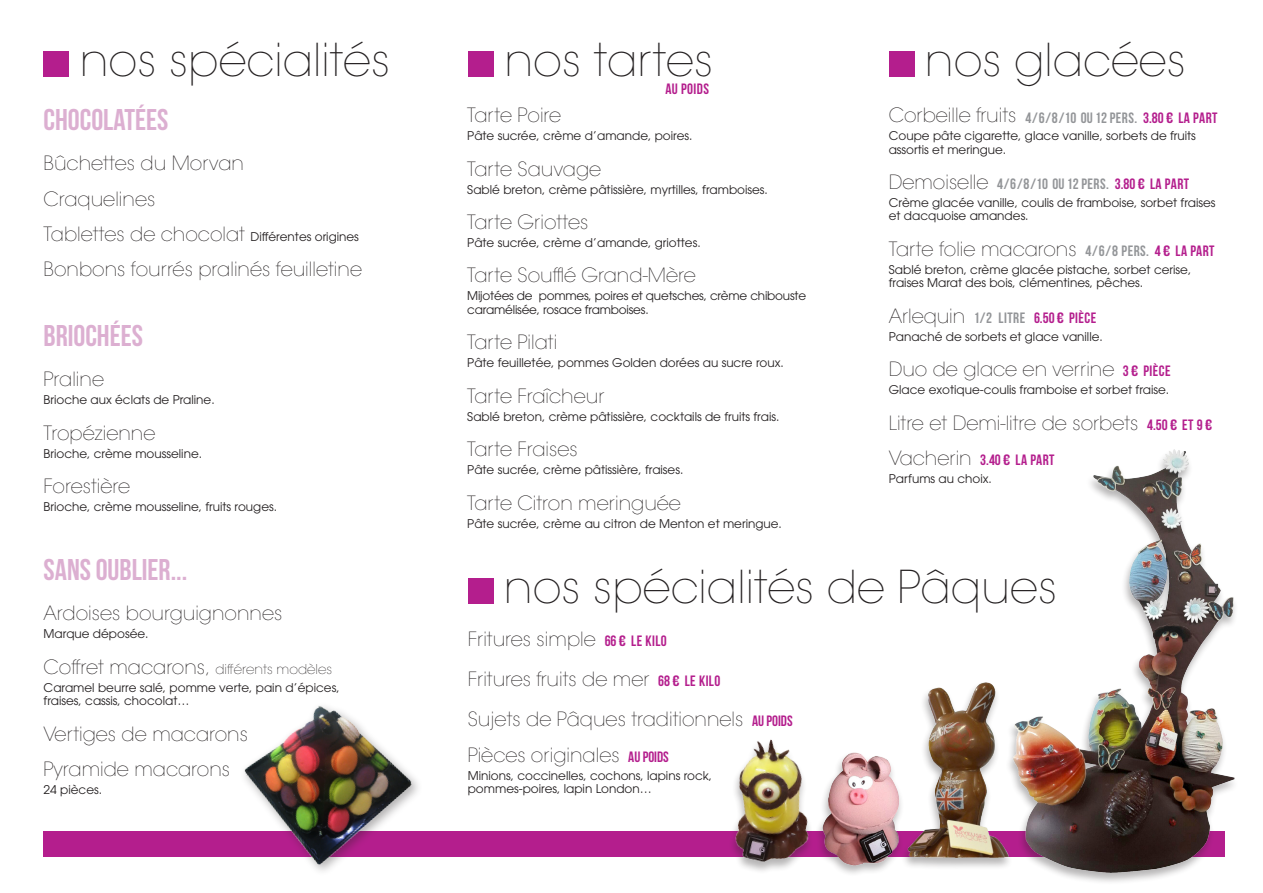
<style>
.page{position:relative;width:1263px;height:893px;background:#fff}
.page>*{position:absolute;margin:0;border:0;box-sizing:border-box;transform-origin:0 0}
.t1{font:200 45px "ITC Avant Garde Pro";color:#231f20}
.t2{font:30px "Bebas Neue";color:#dcafd1}
.t3{font:200 19.5px "ITC Avant Garde Pro";color:#231f20}
.t4{font:15px "Bebas Neue";letter-spacing:.03em;color:#b41e8d}
.t5{font:15px "Bebas Neue";letter-spacing:.03em;color:#939598}
.t6{font:200 13.5px "ITC Avant Garde Pro";color:#231f20}
.t7{font:12px/13.5px "ITC Avant Garde Pro";color:#231f20}
.s1{font-weight:400;font-size:12px}
.s2{font-size:19.5px}
.s3{color:#b41e8d}
.s4{color:#939598}
</style>
<div class="page">
<div style="left:44px;top:831px;width:1181px;height:26px;background:#b41e8d"></div>
<div style="left:468px;top:578px;width:25px;height:25px;background:#b41e8d"></div>
<div style="left:889px;top:51px;width:25px;height:26px;background:#b41e8d"></div>
<div style="left:468px;top:51px;width:26px;height:26px;background:#b41e8d"></div>
<img style="left:1021px;top:449px;width:214px;height:433px">
<div style="left:44px;top:51px;width:25px;height:26px;background:#b41e8d"></div>
<img style="left:835px;top:752px;width:59px;height:122px">
<img style="left:733px;top:739px;width:102px;height:132px">
<div style="left:900px;top:681px;width:114px;height:189px;background:#231f20;opacity:.33"></div>
<img style="left:894px;top:681px;width:127px;height:181px">
<img style="left:244px;top:706px;width:174px;height:165px">
<p class="t1" style="left:80px;top:31px;width:312px">nos spécialités</p>
<p class="t2" style="left:44px;top:103px;width:126px">CHOCOLATÉES</p>
<p class="t3" style="left:44px;top:151px;width:202px">Bûchettes du Morvan</p>
<p class="t3" style="left:44px;top:186px;width:113px">Craquelines</p>
<p class="t3" style="left:44px;top:222px;width:317px">Tablettes de chocolat <span class="s1">Différentes origines</span></p>
<p class="t3" style="left:44px;top:257px;width:320px">Bonbons fourrés pralinés feuilletine</p>
<p class="t2" style="left:44px;top:319px;width:101px">BRIOCHÉES</p>
<p class="t3" style="left:44px;top:367px;width:62px">Praline</p>
<p class="t7" style="left:44px;top:393px;width:173px">Brioche aux éclats de Praline.</p>
<p class="t3" style="left:44px;top:420px;width:113px">Tropézienne</p>
<p class="t7" style="left:44px;top:446px;width:160px">Brioche, crème mousseline.</p>
<p class="t3" style="left:44px;top:474px;width:88px">Forestière</p>
<p class="t7" style="left:44px;top:500px;width:235px">Brioche, crème mousseline, fruits rouges.</p>
<p class="t2" style="left:44px;top:554px;width:145px">SANS OUBLIER...</p>
<p class="t3" style="left:44px;top:601px;width:240px">Ardoises bourguignonnes</p>
<p class="t7" style="left:44px;top:627px;width:106px">Marque déposée.</p>
<p class="t6" style="left:44px;top:660px;width:290px"><span class="s2">Coffret macarons,</span> différents modèles</p>
<p class="t7" style="left:44px;top:680px;width:298px">Caramel beurre salé, pomme verte, pain d’épices, fraises, cassis, chocolat…</p>
<p class="t3" style="left:44px;top:721px;width:206px">Vertiges de macarons</p>
<p class="t3" style="left:44px;top:757px;width:188px">Pyramide macarons</p>
<p class="t7" style="left:44px;top:783px;width:60px">24 pièces.</p>
<p class="t1" style="left:504px;top:31px;width:210px">nos tartes</p>
<p class="t4" style="left:665px;top:81px;width:45px">AU POIDS</p>
<p class="t3" style="left:467px;top:103px;width:96px">Tarte Poire</p>
<p class="t7" style="left:467px;top:129px;width:227px">Pâte sucrée, crème d’amande, poires.</p>
<p class="t3" style="left:467px;top:156px;width:135px">Tarte Sauvage</p>
<p class="t7" style="left:467px;top:182px;width:302px">Sablé breton, crème pâtissière, myrtilles, framboises.</p>
<p class="t3" style="left:467px;top:210px;width:123px">Tarte Griottes</p>
<p class="t7" style="left:467px;top:236px;width:235px">Pâte sucrée, crème d’amande, griottes.</p>
<p class="t3" style="left:467px;top:263px;width:230px">Tarte Soufflé Grand-Mère</p>
<p class="t7" style="left:467px;top:289px;width:340px">Mijotées de pommes, poires et quetsches, crème chibouste caramélisée, rosace framboises.</p>
<p class="t3" style="left:467px;top:330px;width:92px">Tarte Pilati</p>
<p class="t7" style="left:467px;top:356px;width:318px">Pâte feuilletée, pommes Golden dorées au sucre roux.</p>
<p class="t3" style="left:467px;top:383px;width:138px">Tarte Fraîcheur</p>
<p class="t7" style="left:467px;top:409px;width:314px">Sablé breton, crème pâtissière, cocktails de fruits frais.</p>
<p class="t3" style="left:467px;top:437px;width:112px">Tarte Fraises</p>
<p class="t7" style="left:467px;top:463px;width:218px">Pâte sucrée, crème pâtissière, fraises.</p>
<p class="t3" style="left:467px;top:490px;width:215px">Tarte Citron meringuée</p>
<p class="t7" style="left:467px;top:516px;width:316px">Pâte sucrée, crème au citron de Menton et meringue.</p>
<p class="t1" style="left:925px;top:31px;width:262px">nos glacées</p>
<p class="t5" style="left:1025px;top:109px;width:194px">4 / 6 / 8 /10 OU 12 PERS. <span class="s3">3.80 € LA PART</span></p>
<p class="t3" style="left:889px;top:103px;width:129px">Corbeille fruits</p>
<p class="t7" style="left:889px;top:129px;width:309px">Coupe pâte cigarette, glace vanille, sorbets de fruits assortis et meringue.</p>
<p class="t3" style="left:889px;top:169px;width:101px">Demoiselle</p>
<p class="t7" style="left:889px;top:196px;width:328px">Crème glacée vanille, coulis de framboise, sorbet fraises et dacquoise amandes.</p>
<p class="t3" style="left:889px;top:236px;width:189px">Tarte folie macarons</p>
<p class="t7" style="left:889px;top:263px;width:304px">Sablé breton, crème glacée pistache, sorbet cerise, fraises Marat des bois, clémentines, pêches.</p>
<p class="t3" style="left:889px;top:303px;width:78px">Arlequin</p>
<p class="t7" style="left:889px;top:329px;width:216px">Panaché de sorbets et glace vanille.</p>
<p class="t3" style="left:889px;top:357px;width:227px">Duo de glace en verrine</p>
<p class="t7" style="left:889px;top:383px;width:282px">Glace exotique-coulis framboise et sorbet fraise.</p>
<p class="t3" style="left:889px;top:410px;width:251px">Litre et Demi-litre de sorbets</p>
<p class="t3" style="left:889px;top:445px;width:85px">Vacherin</p>
<p class="t7" style="left:889px;top:472px;width:105px">Parfums au choix.</p>
<p class="t5" style="left:997px;top:175px;width:194px">4 / 6 / 8 /10 OU 12 PERS. <span class="s3">3.80 € LA PART</span></p>
<p class="t5" style="left:1085px;top:242px;width:131px">4 / 6 / 8 PERS. <span class="s3">4 € LA PART</span></p>
<p class="t4" style="left:974px;top:310px;width:124px"><span class="s4">1/ 2 LITRE</span> 6.50 € PIÈCE</p>
<p class="t4" style="left:1123px;top:363px;width:49px">3 € PIÈCE</p>
<p class="t4" style="left:1147px;top:416px;width:67px">4.50 € ET 9 €</p>
<p class="t4" style="left:980px;top:452px;width:76px">3.40 € LA PART</p>
<p class="t1" style="left:504px;top:558px;width:555px">nos spécialités de Pâques</p>
<p class="t3" style="left:468px;top:627px;width:130px">Fritures simple</p>
<p class="t3" style="left:468px;top:667px;width:183px">Fritures fruits de mer</p>
<p class="t3" style="left:468px;top:707px;width:277px">Sujets de Pâques traditionnels</p>
<p class="t3" style="left:468px;top:742px;width:154px">Pièces originales</p>
<p class="t7" style="left:468px;top:768px;width:246px">Minions, coccinelles, cochons, lapins rock, pommes-poires, lapin London…</p>
<p class="t4" style="left:605px;top:633px;width:64px">66 € LE KILO</p>
<p class="t4" style="left:658px;top:673px;width:64px">68 € LE KILO</p>
<p class="t4" style="left:628px;top:749px;width:42px">AU POIDS</p>
<p class="t4" style="left:752px;top:713px;width:42px">AU POIDS</p>
</div>
